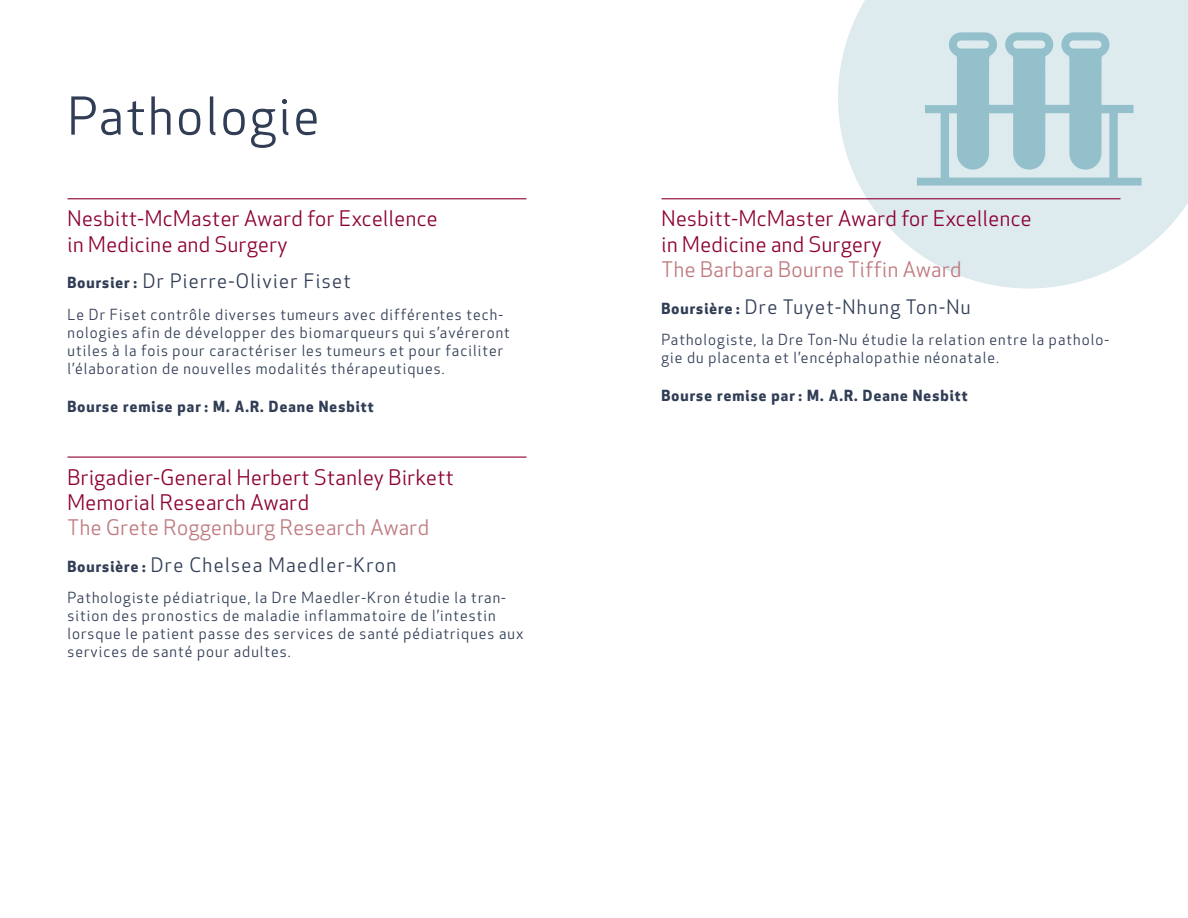
<style>
.page{position:relative;width:1188px;height:918px;background:#fff}
.page>*{position:absolute;margin:0;border:0;box-sizing:border-box;transform-origin:0 0}
.t1{font:51px "Apex New";letter-spacing:.05em;color:#303d55}
.t2{font:21px/25.2px "Apex New";letter-spacing:.025em;color:#8d0034}
.t3{font:21px "Apex New";letter-spacing:.025em;color:#bf7a7f}
.t4{font:19.5px "Apex New";letter-spacing:.07em;color:#303d55}
.t5{font:15px/18px "Apex New";letter-spacing:.07em;color:#303d55}
.t6{font:700 15px "Apex New";letter-spacing:.07em;color:#303d55}
.s1{font-weight:700;font-size:15px}
</style>
<div class="page">
<svg style="left:838px;top:0;width:350px;height:289px;fill:#ddeaee"></svg>
<hr style="left:662px;top:198px;width:458px;height:1px;background:#8d0034">
<hr style="left:68px;top:198px;width:458px;height:1px;background:#8d0034">
<hr style="left:68px;top:457px;width:458px;height:1px;background:#8d0034">
<svg style="left:917px;top:32px;width:225px;height:154px;background:#b9d5dd"></svg>
<h1 class="t1" style="left:68px;top:84px;width:253px">Pathologie</h1>
<h2 class="t2" style="left:68px;top:206px;width:372px">Nesbitt-McMaster Award for Excellence in Medicine and Surgery</h2>
<h3 class="t4" style="left:68px;top:269px;width:285px"><span class="s1">Boursier :</span> Dr Pierre-Olivier Fiset</h3>
<p class="t5" style="left:68px;top:306px;width:444px">Le Dr Fiset contrôle diverses tumeurs avec différentes tech&shy;nologies afin de développer des biomarqueurs qui s’avéreront utiles à la fois pour caractériser les tumeurs et pour faciliter l’élaboration de nouvelles modalités thérapeutiques.</p>
<p class="t6" style="left:68px;top:396px;width:308px">Bourse remise par : M. A.R. Deane Nesbitt</p>
<h2 class="t2" style="left:68px;top:464px;width:388px">Brigadier-General Herbert Stanley Birkett<br>Memorial Research Award</h2>
<h2 class="t3" style="left:68px;top:514px;width:363px">The Grete Roggenburg Research Award</h2>
<h3 class="t4" style="left:68px;top:553px;width:330px"><span class="s1">Boursière :</span> Dre Chelsea Maedler-Kron</h3>
<p class="t5" style="left:68px;top:589px;width:458px">Pathologiste pédiatrique, la Dre Maedler-Kron étudie la tran&shy;sition des pronostics de maladie inflammatoire de l’intestin lorsque le patient passe des services de santé pédiatriques aux services de santé pour adultes.</p>
<h2 class="t2" style="left:662px;top:206px;width:372px">Nesbitt-McMaster Award for Excellence in Medicine and Surgery</h2>
<h2 class="t3" style="left:662px;top:256px;width:302px">The Barbara Bourne Tiffin Award</h2>
<h3 class="t4" style="left:662px;top:294px;width:311px"><span class="s1">Boursière :</span> Dre Tuyet-Nhung Ton-Nu</h3>
<p class="t5" style="left:662px;top:331px;width:449px">Pathologiste, la Dre Ton-Nu étudie la relation entre la patholo&shy;gie du placenta et l’encéphalopathie néonatale.</p>
<p class="t6" style="left:662px;top:385px;width:308px">Bourse remise par : M. A.R. Deane Nesbitt</p>
</div>
